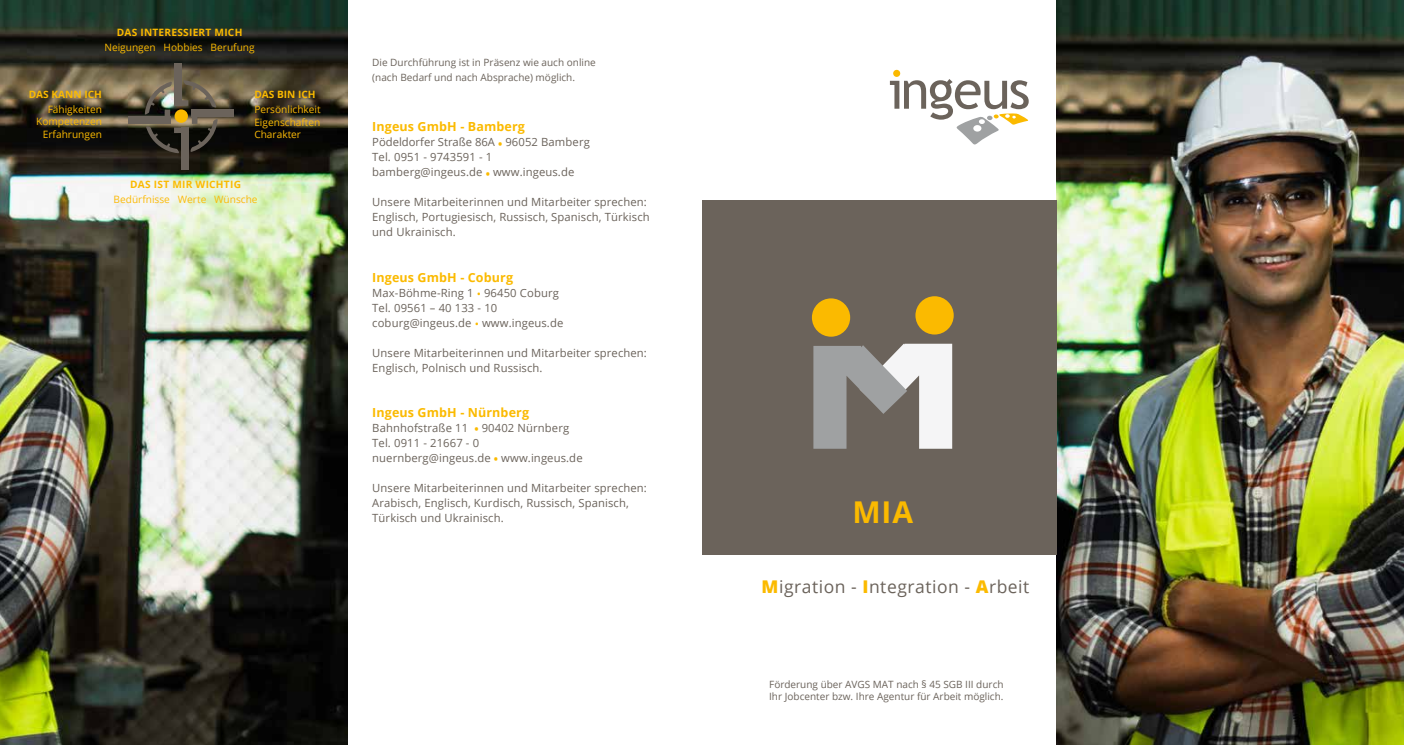
<style>
.page{position:relative;width:1404px;height:745px;background:#fff}
.page>*{position:absolute;margin:0;border:0;box-sizing:border-box;transform-origin:0 0}
.t1{font:700 30px "Open Sans";color:#fbba00}
.t2{font:17.5px "Open Sans";letter-spacing:.03em;color:#6b635b}
.t3{font:700 12.5px "Open Sans";letter-spacing:.01em;color:#fbba00}
.t4{font:11.25px/15px "Open Sans";letter-spacing:.01em;color:#6b635b}
.t5{font:10.12px/12.4px "Open Sans";color:#fbba07;text-align:justify}
.t6{font:10.12px/12.4px "Open Sans";color:#fbba00;text-align:right}
.t7{font:700 10.12px "Open Sans";letter-spacing:.025em;color:#fbba00}
.t8{font:700 10.12px "Open Sans";color:#fbba00}
.t9{font:10px/15px "Open Sans";color:#6b635b}
.s1{font-weight:700;color:#fbba00}
.s2{color:#fbba00}
.s3{font-weight:800;color:#fbba00}
</style>
<div class="page">
<img style="left:1056px;top:0;width:347px;height:744px">
<img style="left:0;top:0;width:347px;height:744px">
<div style="left:702px;top:200px;width:354px;height:354px;background:#6b635b"></div>
<svg style="left:892px;top:70px;width:8px;height:7px"></svg>
<svg style="left:889px;top:79px;width:139px;height:65px"></svg>
<div style="left:192px;top:109px;width:42px;height:8px;background:#6b635b"></div>
<div style="left:128px;top:117px;width:42px;height:7px;background:#6b635b"></div>
<svg style="left:129px;top:64px;width:104px;height:105px;background:#4f4839"></svg>
<div style="left:174px;top:109px;width:14px;height:14px;background:#fbba00;border-radius:50%"></div>
<div style="left:915px;top:296px;width:38px;height:38px;background:#fbba00;border-radius:50%"></div>
<div style="left:811px;top:298px;width:39px;height:38px;background:#fbba00;border-radius:50%"></div>
<svg style="left:813px;top:343px;width:139px;height:105px"></svg>
<p class="t7" style="left:117px;top:25px;width:127px">DAS INTERESSIERT MICH</p>
<p class="t6" style="left:104px;top:41px;width:152px">Neigungen Hobbies Berufung</p>
<p class="t8" style="left:29px;top:87px;width:75px">DAS KANN ICH</p>
<p class="t6" style="left:36px;top:103px;width:67px">Fähigkeiten<br>Kompetenzen<br>Erfahrungen</p>
<p class="t8" style="left:254px;top:87px;width:63px">DAS BIN ICH</p>
<p class="t5" style="left:254px;top:103px;width:68px">Persönlichkeit Eigenschaften Charakter</p>
<p class="t7" style="left:130px;top:176px;width:112px">DAS IST MIR WICHTIG</p>
<p class="t5" style="left:114px;top:192px;width:145px">Bedürfnisse Werte Wünsche</p>
<p class="t9" style="left:372px;top:54px;width:225px">Die Durchführung ist in Präsenz wie auch online (nach Bedarf und nach Absprache) möglich.</p>
<p class="t3" style="left:372px;top:118px;width:154px">Ingeus GmbH - Bamberg</p>
<p class="t4" style="left:372px;top:134px;width:219px">Pödeldorfer Straße 86A <span class="s1">•</span> 96052 Bamberg<br>Tel. 0951 - 9743591 - 1 bamberg@ingeus.de <span class="s1">•</span> www.ingeus.de</p>
<p class="t4" style="left:372px;top:194px;width:279px">Unsere Mitarbeiterinnen und Mitarbeiter sprechen:<br>Englisch, Portugiesisch, Russisch, Spanisch, Türkisch und Ukrainisch.</p>
<p class="t3" style="left:372px;top:268px;width:142px">Ingeus GmbH - Coburg</p>
<p class="t4" style="left:372px;top:284px;width:193px">Max-Böhme-Ring 1 <span class="s2">•</span> 96450 Coburg<br>Tel. 09561 – 40 133 - 10 coburg@ingeus.de <span class="s2">•</span> www.ingeus.de</p>
<p class="t4" style="left:372px;top:344px;width:276px">Unsere Mitarbeiterinnen und Mitarbeiter sprechen:<br>Englisch, Polnisch und Russisch.</p>
<p class="t3" style="left:372px;top:403px;width:158px">Ingeus GmbH - Nürnberg</p>
<p class="t4" style="left:372px;top:419px;width:212px">Bahnhofstraße 11 <span class="s1">•</span> 90402 Nürnberg<br>Tel. 0911 - 21667 - 0 nuernberg@ingeus.de <span class="s1">•</span> www.ingeus.de</p>
<p class="t4" style="left:372px;top:479px;width:276px">Unsere Mitarbeiterinnen und Mitarbeiter sprechen:<br>Arabisch, Englisch, Kurdisch, Russisch, Spanisch,<br>Türkisch und Ukrainisch.</p>
<h1 class="t1" style="left:852px;top:490px;width:62px">MIA</h1>
<h2 class="t2" style="left:761px;top:574px;width:269px"><span class="s3">M</span>igration - <span class="s3">I</span>ntegration - <span class="s3">A</span>rbeit</h2>
<p class="t9" style="left:769px;top:677px;width:236px;line-height:12px">Förderung über AVGS MAT nach § 45 SGB III durch<br>Ihr Jobcenter bzw. Ihre Agentur für Arbeit möglich.</p>
</div>
